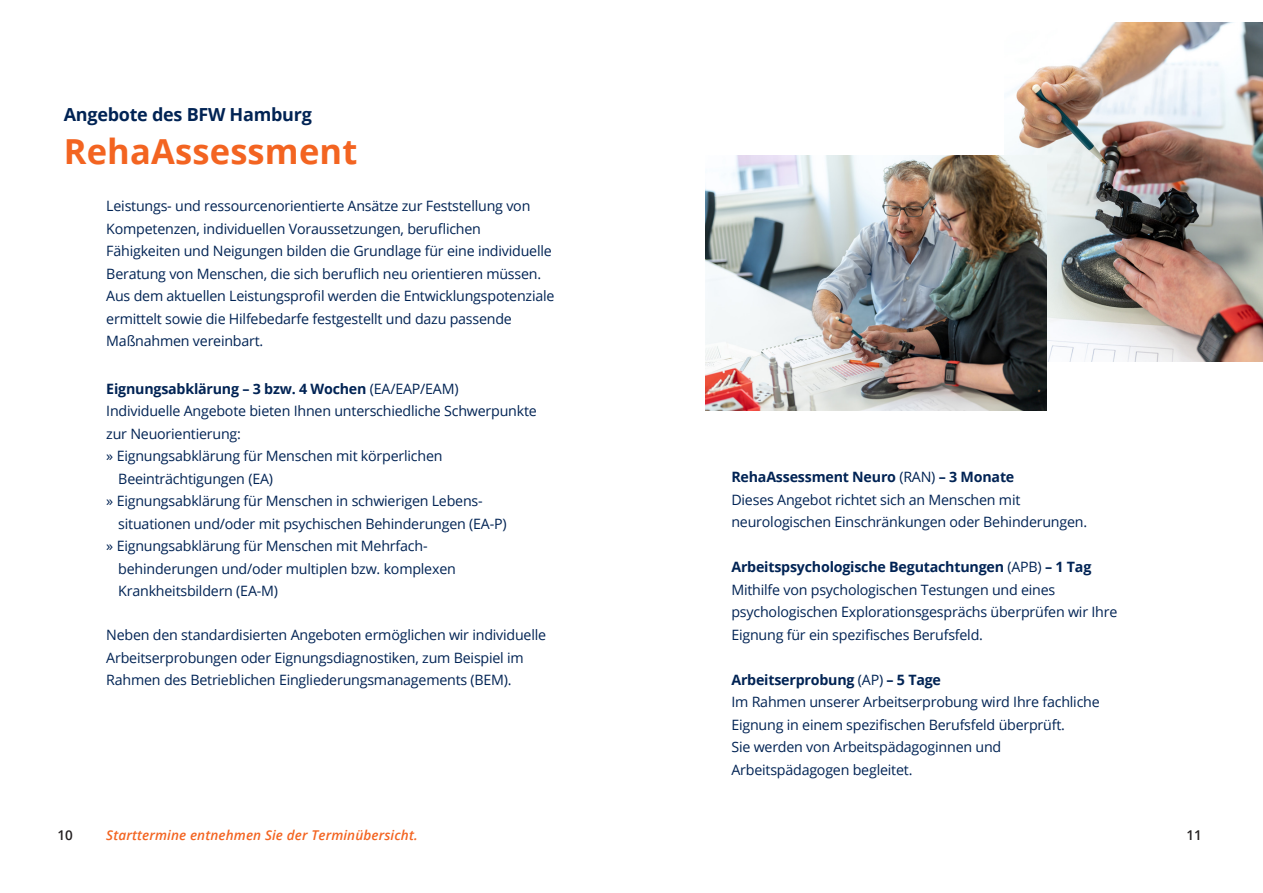
<style>
.page{position:relative;width:1263px;height:893px;background:#fff}
.page>*{position:absolute;margin:0;border:0;box-sizing:border-box;transform-origin:0 0}
.t1{font:700 34.5px "Open Sans";letter-spacing:.005em;color:#f36421}
.t2{font:700 18px "Open Sans";letter-spacing:-.015em;color:#002354}
.t3{font:14.25px/22.5px "Open Sans";letter-spacing:-.015em;color:#002354}
.t4{font:700 14.25px "Open Sans";letter-spacing:-.015em;color:#002354}
.t5{font:italic 600 13.5px "Open Sans";letter-spacing:.01em;color:#f36421}
.t6{font:600 13.5px "Open Sans";color:#231f20}
.s1{font-weight:400}
.s2{font-weight:700}
</style>
<div class="page">
<img style="left:1007px;top:22px;width:256px;height:339px">
<img style="left:706px;top:155px;width:340px;height:256px">
<p class="t2" style="left:64px;top:101px;width:250px">Angebote des BFW Hamburg</p>
<h1 class="t1" style="left:64px;top:127px;width:295px">RehaAssessment</h1>
<p class="t3" style="left:106px;top:195px;width:450px">Leistungs- und ressourcenorientierte Ansätze zur Feststellung von Kompetenzen, individuellen Voraussetzungen, beruflichen Fähigkeiten und Neigungen bilden die Grundlage für eine individuelle Beratung von Menschen, die sich beruflich neu orientieren müssen.<br>Aus dem aktuellen Leistungsprofil werden die Entwicklungspotenziale ermittelt sowie die Hilfebedarfe festgestellt und dazu passende Maßnahmen vereinbart.</p>
<p class="t4" style="left:106px;top:378px;width:354px">Eignungsabklärung – 3 bzw. 4 Wochen <span class="s1">(EA/EAP/EAM)</span></p>
<p class="t3" style="left:106px;top:399px;width:432px">Individuelle Angebote bieten Ihnen unterschiedliche Schwerpunkte</p>
<p class="t3" style="left:106px;top:422px;width:136px">zur Neuorientierung:</p>
<p class="t3" style="left:106px;top:444px;width:338px">» Eignungsabklärung für Menschen mit körperlichen</p>
<p class="t3" style="left:118px;top:467px;width:156px">Beeinträchtigungen (EA)</p>
<p class="t3" style="left:106px;top:489px;width:378px">» Eignungsabklärung für Menschen in schwierigen Lebens-</p>
<p class="t3" style="left:118px;top:512px;width:390px">situationen und/oder mit psychischen Behinderungen (EA-P)</p>
<p class="t3" style="left:106px;top:534px;width:323px">» Eignungsabklärung für Menschen mit Mehrfach-</p>
<p class="t3" style="left:118px;top:557px;width:339px">behinderungen und/oder multiplen bzw. komplexen</p>
<p class="t3" style="left:118px;top:579px;width:161px">Krankheitsbildern (EA-M)</p>
<p class="t3" style="left:106px;top:623px;width:441px">Neben den standardisierten Angeboten ermöglichen wir individuelle<br>Arbeitserprobungen oder Eignungsdiagnostiken, zum Beispiel im<br>Rahmen des Betrieblichen Eingliederungsmanagements (BEM).</p>
<p class="t3" style="left:731px;top:465px;width:357px"><span class="s2">RehaAssessment Neuro</span> (RAN) <span class="s2">– 3 Monate<br></span>Dieses Angebot richtet sich an Menschen mit neurologischen Einschränkungen oder Behinderungen.</p>
<p class="t3" style="left:731px;top:555px;width:387px"><span class="s2">Arbeitspsychologische Begutachtungen</span> (APB) <span class="s2">– 1 Tag </span>Mithilfe von psychologischen Testungen und eines psychologischen Explorationsgesprächs überprüfen wir Ihre Eignung für ein spezifisches Berufsfeld.</p>
<p class="t3" style="left:731px;top:668px;width:370px"><span class="s2">Arbeitserprobung</span> (AP) <span class="s2">– 5 Tage<br></span>Im Rahmen unserer Arbeitserprobung wird Ihre fachliche Eignung in einem spezifischen Berufsfeld überprüft.<br>Sie werden von Arbeitspädagoginnen und Arbeitspädagogen begleitet.</p>
<p class="t5" style="left:106px;top:825px;width:313px">Starttermine entnehmen Sie der Terminübersicht.</p>
<p class="t6" style="left:57px;top:825px;width:17px">10</p>
<p class="t6" style="left:1186px;top:825px;width:17px">11</p>
</div>
